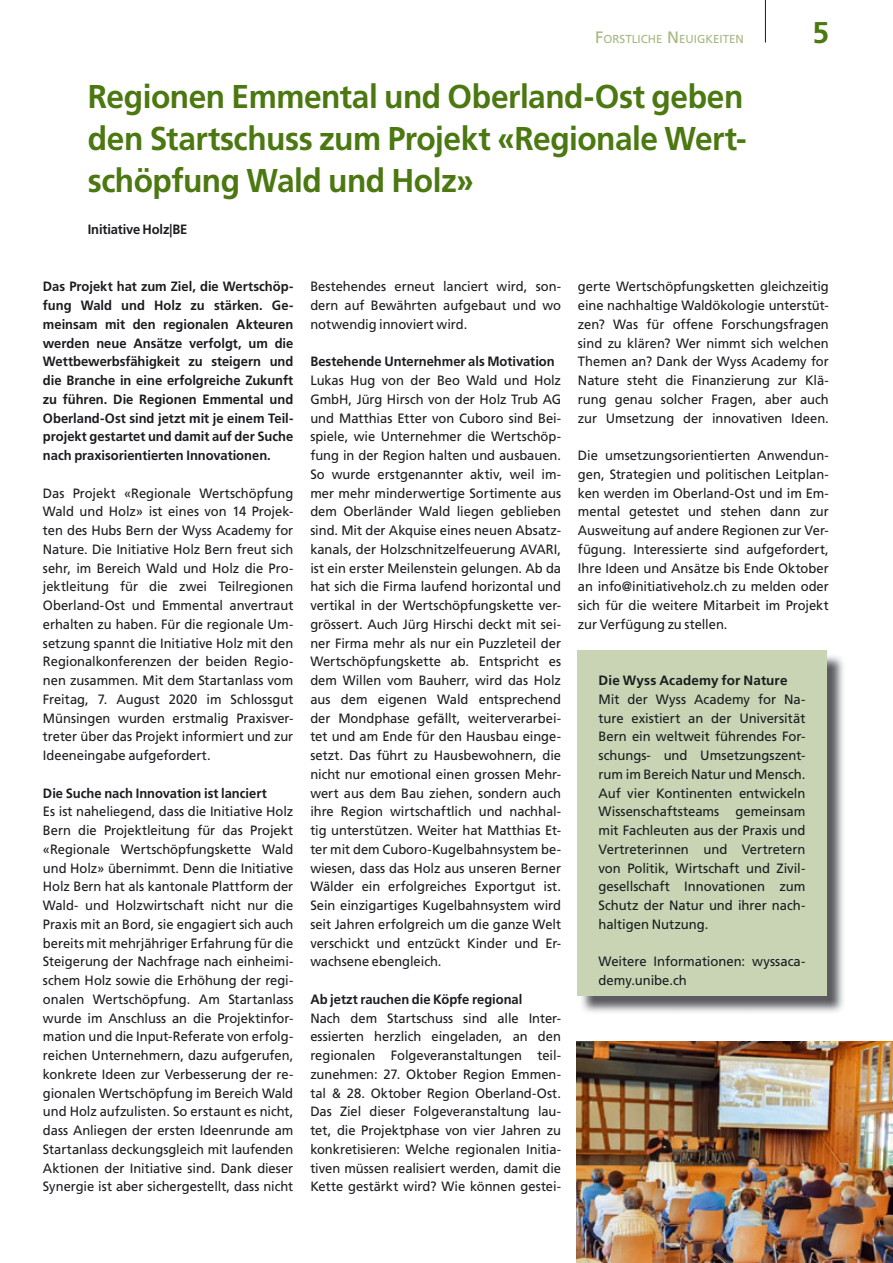
<style>
.page{position:relative;width:893px;height:1263px;background:#fff}
.page>*{position:absolute;margin:0;border:0;box-sizing:border-box;transform-origin:0 0}
.t1{font:700 33px/42px "Frutiger LT";letter-spacing:-.015em;color:#4b7810;text-align:justify;scale:.96 1}
.t2{font:700 30px "Frutiger LT";color:#4b7810}
.t3{font:13.5px/18.8px "Frutiger LT";color:#1b1c20;text-align:justify;scale:.96 1}
.t4{font:700 13.5px/18.8px "Frutiger LT";color:#1b1c20;text-align:justify;scale:.96 1}
.t5{font:13.5px/18.8px "Frutiger LT";color:#1b1c20;text-align:justify}
.t6{font:700 13.5px "Frutiger LT";color:#1b1c20}
.t7{font:11.55px "Frutiger LT Std";color:#a5b880}
.s1{font-size:16.5px}
</style>
<div class="page">
<hr style="left:765px;top:0;width:1px;height:43px;background:#1b1c20">
<img style="left:581px;top:656px;width:263px;height:357px">
<div style="left:577px;top:651px;width:250px;height:345px;background:#c8d4b3"></div>
<img style="left:577px;top:1042px;width:316px;height:221px">
<p class="t7" style="left:595px;top:32px;width:150px"><span class="s1">F</span>ORSTLICHE <span class="s1">N</span>EUIGKEITEN</p>
<h2 class="t2" style="left:812px;top:20px;width:18px">5</h2>
<h1 class="t1" style="left:88px;top:78px;width:688px">Regionen Emmental und Oberland-Ost geben den Startschuss zum Projekt «Regionale Wert&shy;schöpfung Wald und Holz»</h1>
<p class="t4" style="left:88px;top:221px;width:105px">Initiative Holz|BE</p>
<p class="t4" style="left:43px;top:278px;width:262px">Das Projekt hat zum Ziel, die Wertschöp&shy;fung Wald und Holz zu stärken. Ge&shy;meinsam mit den regionalen Akteuren werden neue Ansätze verfolgt, um die Wettbewerbsfähigkeit zu steigern und die Branche in eine erfolgreiche Zukunft zu führen. Die Regionen Emmental und Oberland-Ost sind jetzt mit je einem Teil&shy;projekt gestartet und damit auf der Suche nach praxisorientierten Innovationen.</p>
<p class="t3" style="left:43px;top:485px;width:262px">Das Projekt «Regionale Wertschöpfung Wald und Holz» ist eines von 14 Projek&shy;ten des Hubs Bern der Wyss Academy for Nature. Die Initiative Holz Bern freut sich sehr, im Bereich Wald und Holz die Pro&shy;jektleitung für die zwei Teilregionen Oberland-Ost und Emmental anvertraut erhalten zu haben. Für die regionale Um&shy;setzung spannt die Initiative Holz mit den Regionalkonferenzen der beiden Regio&shy;nen zusammen. Mit dem Startanlass vom Freitag, 7. August 2020 im Schlossgut Münsingen wurden erstmalig Praxisver&shy;treter über das Projekt informiert und zur Ideeneingabe aufgefordert.</p>
<p class="t4" style="left:43px;top:784px;width:235px">Die Suche nach Innovation ist lanciert</p>
<p class="t3" style="left:43px;top:803px;width:262px">Es ist naheliegend, dass die Initiative Holz Bern die Projektleitung für das Projekt «Regionale Wertschöpfungskette Wald und Holz» übernimmt. Denn die Initiative Holz Bern hat als kantonale Plattform der Wald- und Holzwirtschaft nicht nur die Praxis mit an Bord, sie engagiert sich auch bereits mit mehrjähriger Erfahrung für die Steigerung der Nachfrage nach einheimi&shy;schem Holz sowie die Erhöhung der regi&shy;onalen Wertschöpfung. Am Startanlass wurde im Anschluss an die Projektinfor&shy;mation und die Input-Referate von erfolg&shy;reichen Unternehmern, dazu aufgerufen, konkrete Ideen zur Verbesserung der re&shy;gionalen Wertschöpfung im Bereich Wald und Holz aufzulisten. So erstaunt es nicht, dass Anliegen der ersten Ideenrunde am Startanlass deckungsgleich mit laufenden Aktionen der Initiative sind. Dank dieser Synergie ist aber sichergestellt, dass nicht</p>
<p class="t3" style="left:310px;top:278px;width:263px">Bestehendes erneut lanciert wird, son&shy;dern auf Bewährten aufgebaut und wo notwendig innoviert wird.</p>
<p class="t4" style="left:310px;top:353px;width:256px">Bestehende Unternehmer als Motivation</p>
<p class="t3" style="left:310px;top:372px;width:263px">Lukas Hug von der Beo Wald und Holz GmbH, Jürg Hirsch von der Holz Trub AG und Matthias Etter von Cuboro sind Bei&shy;spiele, wie Unternehmer die Wertschöp&shy;fung in der Region halten und ausbauen.<br>So wurde erstgenannter aktiv, weil im&shy;mer mehr minderwertige Sortimente aus dem Oberländer Wald liegen geblieben sind. Mit der Akquise eines neuen Absatz&shy;kanals, der Holzschnitzelfeuerung AVARI, ist ein erster Meilenstein gelungen. Ab da hat sich die Firma laufend horizontal und vertikal in der Wertschöpfungskette ver&shy;grössert. Auch Jürg Hirschi deckt mit sei&shy;ner Firma mehr als nur ein Puzzleteil der Wertschöpfungskette ab. Entspricht es dem Willen vom Bauherr, wird das Holz aus dem eigenen Wald entsprechend der Mondphase gefällt, weiterverarbei&shy;tet und am Ende für den Hausbau einge&shy;setzt. Das führt zu Hausbewohnern, die nicht nur emotional einen grossen Mehr&shy;wert aus dem Bau ziehen, sondern auch ihre Region wirtschaftlich und nachhal&shy;tig unterstützen. Weiter hat Matthias Et&shy;ter mit dem Cuboro-Kugelbahnsystem be&shy;wiesen, dass das Holz aus unseren Berner Wälder ein erfolgreiches Exportgut ist.<br>Sein einzigartiges Kugelbahnsystem wird seit Jahren erfolgreich um die ganze Welt verschickt und entzückt Kinder und Er&shy;wachsene ebengleich.</p>
<p class="t4" style="left:310px;top:991px;width:222px">Ab jetzt rauchen die Köpfe regional</p>
<p class="t3" style="left:310px;top:1010px;width:263px">Nach dem Startschuss sind alle Inter&shy;essierten herzlich eingeladen, an den regionalen Folgeveranstaltungen teil&shy;zunehmen: 27. Oktober Region Emmen&shy;tal &amp; 28. Oktober Region Oberland-Ost.<br>Das Ziel dieser Folgeveranstaltung lau&shy;tet, die Projektphase von vier Jahren zu konkretisieren: Welche regionalen Initia&shy;tiven müssen realisiert werden, damit die Kette gestärkt wird? Wie können gestei-</p>
<p class="t3" style="left:578px;top:278px;width:263px">gerte Wertschöpfungsketten gleichzeitig eine nachhaltige Waldökologie unterstüt&shy;zen? Was für offene Forschungsfragen sind zu klären? Wer nimmt sich welchen Themen an? Dank der Wyss Academy for Nature steht die Finanzierung zur Klä&shy;rung genau solcher Fragen, aber auch zur Umsetzung der innovativen Ideen.</p>
<p class="t3" style="left:578px;top:447px;width:263px">Die umsetzungsorientierten Anwendun&shy;gen, Strategien und politischen Leitplan&shy;ken werden im Oberland-Ost und im Em&shy;mental getestet und stehen dann zur Ausweitung auf andere Regionen zur Ver&shy;fügung. Interessierte sind aufgefordert, Ihre Ideen und Ansätze bis Ende Oktober an info@initiativeholz.ch zu melden oder sich für die weitere Mitarbeit im Projekt zur Verfügung zu stellen.</p>
<p class="t6" style="left:598px;top:675px;width:190px">Die Wyss Academy for Nature</p>
<p class="t5" style="left:598px;top:691px;width:208px">Mit der Wyss Academy for Na&shy;ture existiert an der Universität Bern ein weltweit führendes For&shy;schungs- und Umsetzungszent&shy;rum im Bereich Natur und Mensch.<br>Auf vier Kontinenten entwickeln Wissenschaftsteams gemeinsam mit Fachleuten aus der Praxis und Vertreterinnen und Vertretern von Politik, Wirtschaft und Zivil&shy;gesellschaft Innovationen zum Schutz der Natur und ihrer nach&shy;haltigen Nutzung.</p>
<p class="t5" style="left:598px;top:953px;width:208px">Weitere Informationen: wyssaca&shy;demy.unibe.ch</p>
</div>
